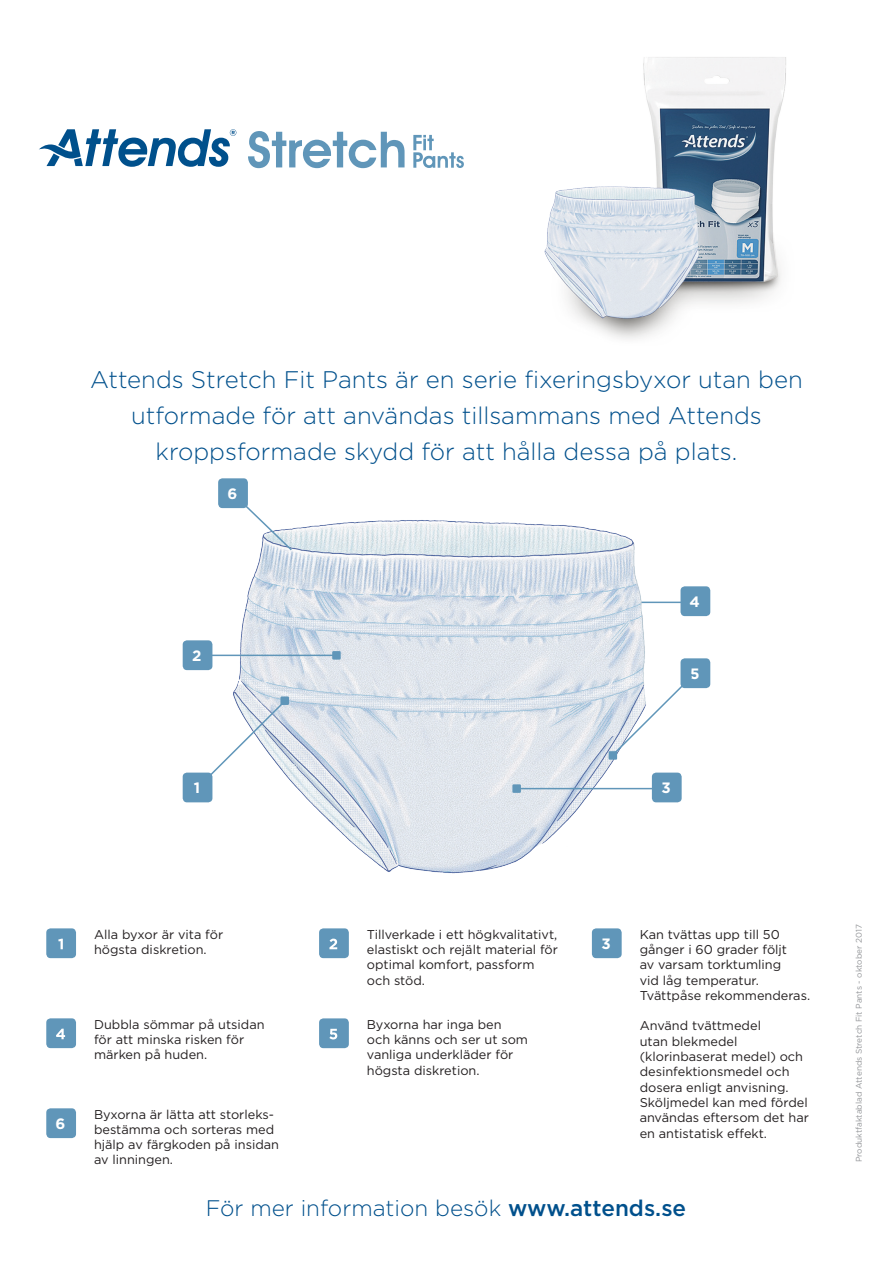
<style>
.page{position:relative;width:893px;height:1263px;background:#fff}
.page>*{position:absolute;margin:0;border:0;box-sizing:border-box;transform-origin:0 0}
.t1{font:300 24px/36px "Gotham";color:#00508c;text-align:center}
.t2{font:300 22.5px "Gotham";color:#00508c}
.t3{font:700 15px "Gotham";color:#fff}
.t4{font:12.75px/15.3px "Gotham";color:#231f20}
.t5{font:8.25px "Gotham";color:#949699}
.s1{font-weight:500}
</style>
<div class="page">
<div style="left:680px;top:586px;width:30px;height:30px;background:#6096b9;border-radius:4px"></div>
<hr style="left:547px;top:602px;width:141px;height:1px;background:#6096b9">
<img style="left:228px;top:520px;width:423px;height:354px">
<div style="left:46px;top:928px;width:30px;height:30px;background:#6096b9;border-radius:4px"></div>
<svg style="left:58px;top:939px;width:5px;height:10px"></svg>
<div style="left:319px;top:928px;width:30px;height:30px;background:#6096b9;border-radius:4px"></div>
<svg style="left:329px;top:939px;width:8px;height:10px"></svg>
<div style="left:46px;top:1108px;width:30px;height:30px;background:#6096b9;border-radius:4px"></div>
<div style="left:46px;top:1018px;width:30px;height:30px;background:#6096b9;border-radius:4px"></div>
<svg style="left:56px;top:1029px;width:9px;height:10px"></svg>
<div style="left:319px;top:1018px;width:30px;height:30px;background:#6096b9;border-radius:4px"></div>
<svg style="left:329px;top:1029px;width:8px;height:10px"></svg>
<div style="left:592px;top:928px;width:30px;height:30px;background:#6096b9;border-radius:4px"></div>
<div style="left:183px;top:773px;width:29px;height:29px;background:#6096b9;border-radius:4px"></div>
<svg style="left:204px;top:698px;width:84px;height:83px"></svg>
<div style="left:280px;top:696px;width:9px;height:9px;background:#6096b9"></div>
<div style="left:183px;top:640px;width:29px;height:30px;background:#6096b9;border-radius:4px"></div>
<hr style="left:208px;top:655px;width:126px;height:1px;background:#6096b9">
<div style="left:332px;top:651px;width:9px;height:9px;background:#6096b9"></div>
<div style="left:680px;top:658px;width:30px;height:30px;background:#6096b9;border-radius:4px"></div>
<svg style="left:609px;top:674px;width:85px;height:84px"></svg>
<div style="left:609px;top:751px;width:8px;height:9px;background:#6096b9"></div>
<div style="left:652px;top:773px;width:30px;height:29px;background:#6096b9;border-radius:4px"></div>
<hr style="left:519px;top:788px;width:140px;height:1px;background:#6096b9">
<div style="left:512px;top:784px;width:9px;height:9px;background:#6096b9"></div>
<div style="left:218px;top:478px;width:30px;height:30px;background:#6096b9;border-radius:4px"></div>
<svg style="left:234px;top:494px;width:59px;height:58px"></svg>
<img style="left:544px;top:57px;width:242px;height:282px">
<svg style="left:39px;top:129px;width:197px;height:38px"></svg>
<svg style="left:248px;top:131px;width:157px;height:37px"></svg>
<svg style="left:413px;top:135px;width:51px;height:33px"></svg>
<p class="t1" style="left:90px;top:361px;width:714px">Attends Stretch Fit Pants är en serie fixeringsbyxor utan ben utformade för att användas tillsammans med Attends</p>
<p class="t1" style="left:156px;top:433px;width:583px">kroppsformade skydd för att hålla dessa på plats.</p>
<p class="t3" style="left:227px;top:484px;width:11px">6</p>
<p class="t3" style="left:192px;top:646px;width:11px">2</p>
<p class="t3" style="left:194px;top:778px;width:8px">1</p>
<p class="t3" style="left:690px;top:592px;width:12px">4</p>
<p class="t3" style="left:690px;top:664px;width:11px">5</p>
<p class="t3" style="left:661px;top:778px;width:11px">3</p>
<p class="t3" style="left:56px;top:1114px;width:11px">6</p>
<p class="t4" style="left:94px;top:926px;width:131px">Alla byxor är vita för högsta diskretion.</p>
<p class="t4" style="left:367px;top:926px;width:193px">Tillverkade i ett högkvalitativt, elastiskt och rejält material för optimal komfort, passform och stöd.</p>
<p class="t4" style="left:94px;top:1016px;width:172px">Dubbla sömmar på utsidan för att minska risken för märken på huden.</p>
<p class="t4" style="left:94px;top:1106px;width:187px">Byxorna är lätta att storleks&shy;bestämma och sorteras med hjälp av färgkoden på insidan av linningen.</p>
<p class="t4" style="left:367px;top:1016px;width:163px">Byxorna har inga ben och känns och ser ut som vanliga underkläder för högsta diskretion.</p>
<p class="t3" style="left:601px;top:934px;width:11px">3</p>
<p class="t4" style="left:640px;top:926px;width:149px">Kan tvättas upp till 50 gånger i 60 grader följt av varsam torktumling vid låg temperatur.</p>
<p class="t4" style="left:640px;top:987px;width:172px">Tvättpåse rekommenderas.</p>
<p class="t4" style="left:640px;top:1018px;width:165px">Använd tvättmedel<br>utan blekmedel (klorinbaserat medel) och desinfektionsmedel och dosera enligt anvisning.</p>
<p class="t4" style="left:640px;top:1094px;width:171px;text-align:justify">Sköljmedel kan med fördel användas eftersom det har en antistatisk effekt.</p>
<p class="t2" style="left:206px;top:1194px;width:482px">För mer information besök <span class="s1">www.attends.se</span></p>
<p class="t5" style="left:853px;top:1162px;width:239px;rotate:-90deg">Produktfaktablad Attends Stretch Fit Pants - oktober 2017</p>
</div>
